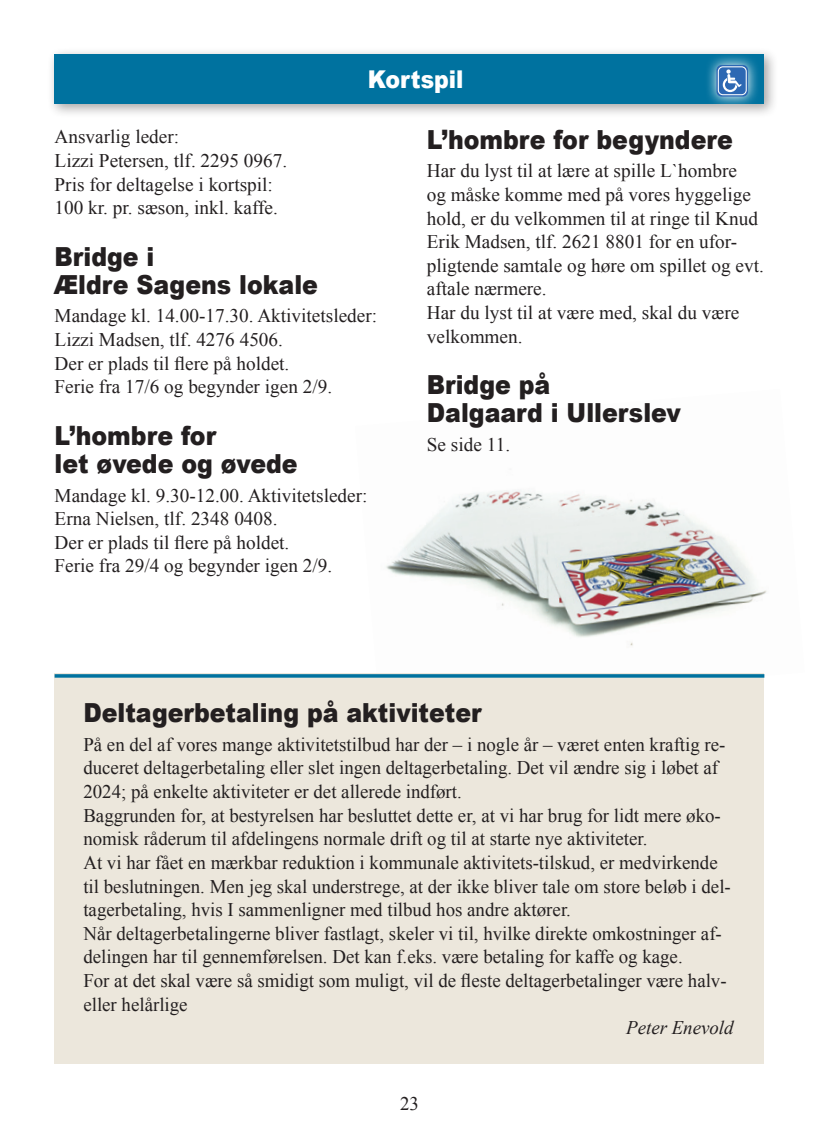
<style>
.page{position:relative;width:819px;height:1141px;background:#fff}
.page>*{position:absolute;margin:0;border:0;box-sizing:border-box;transform-origin:0 0}
.t1{font:900 26.25px/28px "Arial";color:#231f20;scale:.9 1}
.t2{font:900 24.5px "Arial";color:#fff;scale:.9 1}
.t3{font:19.25px/23.6px "Times New Roman";color:#231f20}
.t4{font:italic 19.25px "Times New Roman";color:#231f20}
</style>
<div class="page">
<img style="left:355px;top:490px;width:412px;height:220px">
<div style="left:48px;top:48px;width:730px;height:70px;background:#231f20;opacity:.4"></div>
<div style="left:55px;top:55px;width:709px;height:49px;background:#00729f"></div>
<svg style="left:704px;top:53px;width:56px;height:56px"></svg>
<svg style="left:716px;top:65px;width:32px;height:32px"></svg>
<svg style="left:717px;top:66px;width:29px;height:29px"></svg>
<div style="left:54px;top:674px;width:709px;height:390px;background:#ece7dc"></div>
<svg style="left:55px;top:674px;width:709px;height:4px;background:#1c80a6"></svg>
<p class="t2" style="left:368px;top:62px;width:108px">Kortspil</p>
<p class="t3" style="left:55px;top:125px;width:234px">Ansvarlig leder:<br>Lizzi Petersen, tlf. 2295 0967.<br>Pris for deltagelse i kortspil:<br>100 kr. pr. sæson, inkl. kaffe.</p>
<h1 class="t1" style="left:55px;top:242px;width:294px">Bridge i<br>Ældre Sagens lokale</h1>
<p class="t3" style="left:55px;top:304px;width:324px">Mandage kl. 14.00-17.30. Aktivitetsleder:<br>Lizzi Madsen, tlf. 4276 4506.<br>Der er plads til flere på holdet.<br>Ferie fra 17/6 og begynder igen 2/9.</p>
<h1 class="t1" style="left:55px;top:421px;width:271px">L’hombre for<br>let øvede og øvede</h1>
<p class="t3" style="left:55px;top:483px;width:314px">Mandage kl. 9.30-12.00. Aktivitetsleder:<br>Erna Nielsen, tlf. 2348 0408.<br>Der er plads til flere på holdet.<br>Ferie fra 29/4 og begynder igen 2/9.</p>
<h1 class="t1" style="left:427px;top:125px;width:342px">L’hombre for begyndere</h1>
<p class="t3" style="left:427px;top:159px;width:338px">Har du lyst til at lære at spille L`hombre<br>og måske komme med på vores hyggelige hold, er du velkommen til at ringe til Knud Erik Madsen, tlf. 2621 8801 for en ufor&shy;pligtende samtale og høre om spillet og evt. aftale nærmere.<br>Har du lyst til at være med, skal du være velkommen.</p>
<h1 class="t1" style="left:427px;top:370px;width:284px">Bridge på<br>Dalgaard i Ullerslev</h1>
<p class="t3" style="left:427px;top:432px;width:85px">Se side 11.</p>
<h1 class="t1" style="left:83px;top:698px;width:444px">Deltagerbetaling på aktiviteter</h1>
<p class="t3" style="left:83px;top:732px;width:648px">På en del af vores mange aktivitetstilbud har der – i nogle år – været enten kraftig re&shy;duceret deltagerbetaling eller slet ingen deltagerbetaling. Det vil ændre sig i løbet af 2024; på enkelte aktiviteter er det allerede indført.<br>Baggrunden for, at bestyrelsen har besluttet dette er, at vi har brug for lidt mere øko&shy;nomisk råderum til afdelingens normale drift og til at starte nye aktiviteter.<br>At vi har fået en mærkbar reduktion i kommunale aktivitets-tilskud, er medvirkende til beslutningen. Men jeg skal understrege, at der ikke bliver tale om store beløb i del&shy;tagerbetaling, hvis I sammenligner med tilbud hos andre aktører.<br>Når deltagerbetalingerne bliver fastlagt, skeler vi til, hvilke direkte omkostninger af&shy;delingen har til gennemførelsen. Det kan f.eks. være betaling for kaffe og kage.<br>For at det skal være så smidigt som muligt, vil de fleste deltagerbetalinger være halv&shy;eller helårlige</p>
<p class="t4" style="left:626px;top:1015px;width:109px">Peter Enevold</p>
<p class="t3" style="left:400px;top:1091px;width:20px">23</p>
</div>
